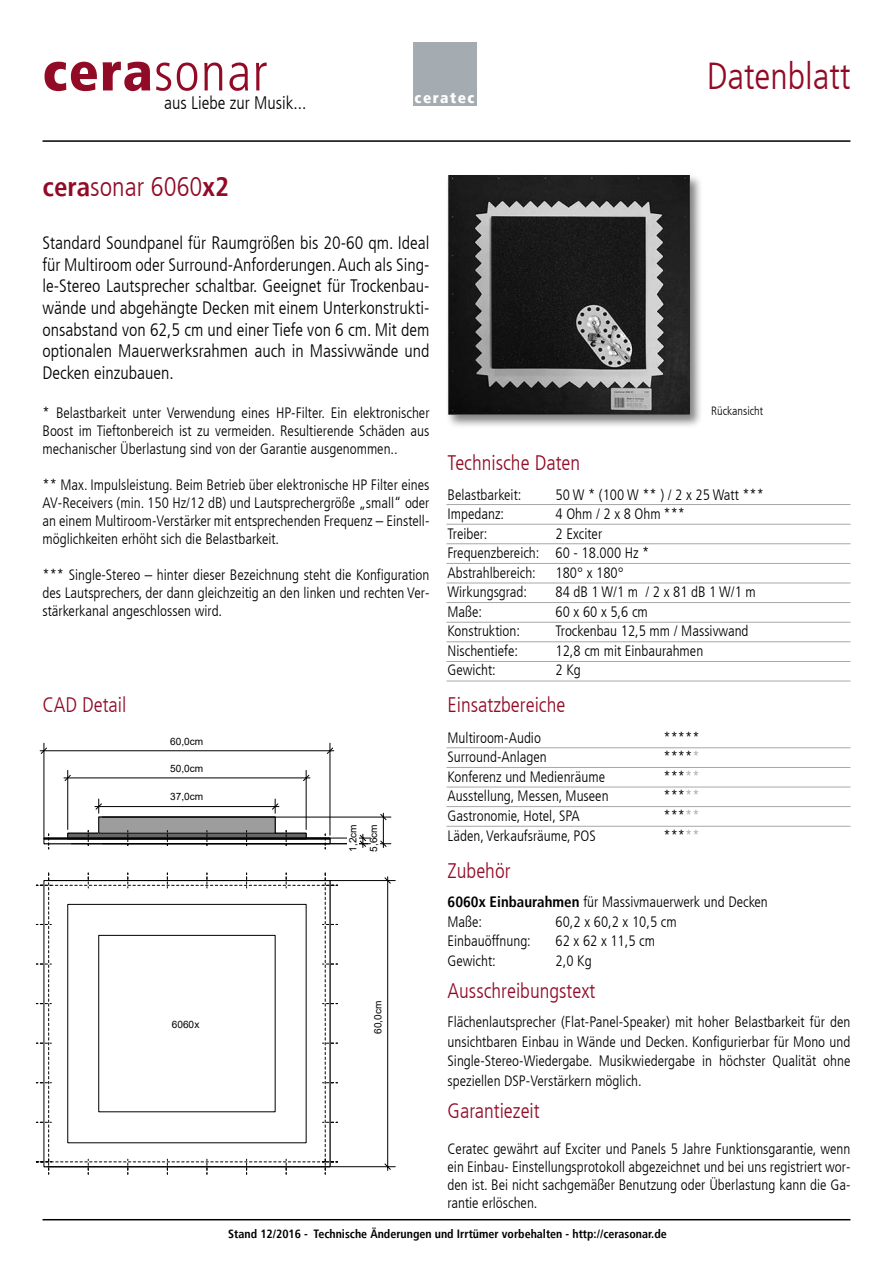
<style>
.page{position:relative;width:893px;height:1263px;background:#fff}
.page>*{position:absolute;margin:0;border:0;box-sizing:border-box;transform-origin:0 0}
.t1{font:300 condensed 54px "Frutiger LT";letter-spacing:.025em;color:#910b26}
.t2{font:300 condensed 37.5px "Frutiger LT";color:#910b26}
.t3{font:300 condensed 27px "Frutiger LT";color:#910b26}
.t4{font:300 condensed 21px "Frutiger LT";color:#910b26}
.t5{font:300 condensed 18px/21.6px "Frutiger LT";color:#000;text-align:justify}
.t6{font:300 condensed 15px/18px "Frutiger LT";color:#000;text-align:justify}
.t7{font:900 condensed 15px "Frutiger LT";letter-spacing:.1em;color:#fff}
.t8{font:700 condensed 12px "Frutiger LT";color:#000}
.t9{font:300 condensed 12px "Frutiger LT";color:#000}
.t10{font:10.05px "Arial";color:#000}
.s1{font-weight:900}
.s2{font-weight:700}
.s3{color:#a4acb1}
</style>
<div class="page">
<svg style="left:446px;top:504px;width:404px;height:1px"></svg>
<svg style="left:446px;top:524px;width:404px;height:1px"></svg>
<svg style="left:446px;top:543px;width:404px;height:1px"></svg>
<svg style="left:446px;top:563px;width:404px;height:1px"></svg>
<svg style="left:446px;top:582px;width:404px;height:1px"></svg>
<div style="left:413px;top:43px;width:63px;height:63px;background:#a4acb1"></div>
<hr style="left:43px;top:140px;width:807px;height:2px;background:#000">
<hr style="left:43px;top:1219px;width:807px;height:1px;background:#000">
<svg style="left:446px;top:602px;width:404px;height:1px"></svg>
<svg style="left:446px;top:622px;width:404px;height:1px"></svg>
<svg style="left:446px;top:641px;width:404px;height:1px"></svg>
<svg style="left:446px;top:661px;width:404px;height:1px"></svg>
<svg style="left:446px;top:680px;width:404px;height:1px"></svg>
<div style="left:445px;top:173px;width:258px;height:255px;background:#000;opacity:.5"></div>
<img style="left:448px;top:176px;width:241px;height:238px">
<svg style="left:446px;top:747px;width:404px;height:1px"></svg>
<svg style="left:446px;top:767px;width:404px;height:1px"></svg>
<svg style="left:446px;top:786px;width:404px;height:1px"></svg>
<svg style="left:446px;top:806px;width:404px;height:1px"></svg>
<svg style="left:446px;top:826px;width:404px;height:1px"></svg>
<hr style="left:44px;top:743px;width:1px;height:94px;background:#000">
<hr style="left:330px;top:743px;width:1px;height:92px;background:#000">
<svg style="left:40px;top:747px;width:294px;height:8px"></svg>
<hr style="left:44px;top:750px;width:286px;height:1px;background:#000">
<svg style="left:63px;top:770px;width:263px;height:47px"></svg>
<hr style="left:99px;top:806px;width:176px;height:1px;background:#000">
<div style="left:170px;top:791px;width:34px;height:12px;background:#fff"></div>
<svg style="left:36px;top:880px;width:290px;height:294px"></svg>
<div style="left:44px;top:839px;width:286px;height:5px;border:1px solid #000"></div>
<div style="left:44px;top:838px;width:286px;height:1px;border:1px solid #000"></div>
<svg style="left:47px;top:817px;width:349px;height:354px"></svg>
<svg style="left:384px;top:877px;width:8px;height:293px"></svg>
<hr style="left:387px;top:880px;width:1px;height:287px;background:#000">
<div style="left:372px;top:1001px;width:12px;height:33px;background:#fff"></div>
<hr style="left:102px;top:817px;width:289px;height:1px;background:#000">
<hr style="left:102px;top:843px;width:289px;height:1px;background:#000">
<svg style="left:379px;top:813px;width:8px;height:35px"></svg>
<div style="left:368px;top:824px;width:12px;height:28px;background:#fff"></div>
<hr style="left:69px;top:838px;width:301px;height:1px;background:#000">
<hr style="left:71px;top:843px;width:299px;height:1px;background:#000">
<svg style="left:359px;top:834px;width:8px;height:14px"></svg>
<div style="left:348px;top:824px;width:11px;height:28px;background:#fff"></div>
<div style="left:172px;top:1018px;width:27px;height:12px;background:#fff"></div>
<h1 class="t1" style="left:43px;top:41px;width:227px"><span class="s1">cera</span>sonar</h1>
<p class="t5" style="left:164px;top:92px;width:144px">aus Liebe zur Musik...</p>
<h3 class="t3" style="left:43px;top:171px;width:188px"><span class="s2">cera</span>sonar 6060<span class="s2">x2</span></h3>
<p class="t7" style="left:415px;top:88px;width:61px">ceratec</p>
<h2 class="t2" style="left:707px;top:54px;width:145px">Datenblatt</h2>
<p class="t5" style="left:43px;top:232px;width:388px">Standard Soundpanel für Raumgrößen bis 20-60 qm. Ideal für Multiroom oder Surround-Anforderungen. Auch als Sing&shy;le-Stereo Lautsprecher schaltbar. Geeignet für Trockenbau&shy;wände und abgehängte Decken mit einem Unterkonstrukti&shy;onsabstand von 62,5 cm und einer Tiefe von 6 cm. Mit dem optionalen Mauerwerksrahmen auch in Massivwände und Decken einzubauen.</p>
<p class="t6" style="left:43px;top:404px;width:388px">* Belastbarkeit unter Verwendung eines HP-Filter. Ein elektronischer Boost im Tieftonbereich ist zu vermeiden. Resultierende Schäden aus mechanischer Überlastung sind von der Garantie ausgenommen..</p>
<p class="t6" style="left:43px;top:476px;width:388px">** Max. Impulsleistung. Beim Betrieb über elektronische HP Filter eines AV-Receivers (min. 150 Hz/12 dB) und Lautsprechergröße „small“ oder an einem Multiroom-Verstärker mit entsprechenden Frequenz – Einstell&shy;möglichkeiten erhöht sich die Belastbarkeit.</p>
<p class="t6" style="left:43px;top:566px;width:388px">*** Single-Stereo – hinter dieser Bezeichnung steht die Konfiguration des Lautsprechers, der dann gleichzeitig an den linken und rechten Ver&shy;stärkerkanal angeschlossen wird.</p>
<h3 class="t4" style="left:43px;top:693px;width:86px">CAD Detail</h3>
<p class="t10" style="left:170px;top:734px;width:35px">60,0cm</p>
<p class="t10" style="left:170px;top:761px;width:35px">50,0cm</p>
<p class="t10" style="left:170px;top:790px;width:35px">37,0cm</p>
<p class="t10" style="left:172px;top:1017px;width:29px">6060x</p>
<p class="t10" style="left:346px;top:852px;width:29px;rotate:-90deg">1,2cm</p>
<p class="t10" style="left:367px;top:852px;width:29px;rotate:-90deg">5,6cm</p>
<p class="t10" style="left:371px;top:1034px;width:35px;rotate:-90deg">60,0cm</p>
<h3 class="t4" style="left:448px;top:451px;width:134px">Technische Daten</h3>
<p class="t9" style="left:711px;top:404px;width:53px">Rückansicht</p>
<p class="t6" style="left:448px;top:485px;width:75px">Belastbarkeit:</p>
<p class="t6" style="left:556px;top:485px;width:210px">50 W * (100 W ** ) / 2 x 25 Watt ***</p>
<p class="t6" style="left:448px;top:505px;width:58px">Impedanz:</p>
<p class="t6" style="left:556px;top:505px;width:131px">4 Ohm / 2 x 8 Ohm ***</p>
<p class="t6" style="left:448px;top:524px;width:42px">Treiber:</p>
<p class="t6" style="left:448px;top:524px;width:203px;line-height:19.5px;text-align:left;text-indent:108px">2 Exciter<br>Frequenzbereich: 60 - 18.000 Hz *<br>Abstrahlbereich:</p>
<p class="t6" style="left:556px;top:563px;width:70px">180° x 180°</p>
<p class="t6" style="left:448px;top:583px;width:81px">Wirkungsgrad:</p>
<p class="t6" style="left:556px;top:583px;width:202px">84 dB 1 W/1 m / 2 x 81 dB 1 W/1 m</p>
<p class="t6" style="left:448px;top:602px;width:36px">Maße:</p>
<p class="t6" style="left:556px;top:602px;width:94px">60 x 60 x 5,6 cm</p>
<p class="t6" style="left:448px;top:622px;width:74px">Konstruktion:</p>
<p class="t6" style="left:556px;top:622px;width:194px">Trockenbau 12,5 mm / Massivwand</p>
<p class="t6" style="left:448px;top:641px;width:72px">Nischentiefe:</p>
<p class="t6" style="left:556px;top:641px;width:149px">12,8 cm mit Einbaurahmen</p>
<p class="t6" style="left:448px;top:661px;width:50px">Gewicht:</p>
<p class="t6" style="left:556px;top:661px;width:27px">2 Kg</p>
<h3 class="t4" style="left:448px;top:693px;width:119px">Einsatzbereiche</h3>
<p class="t6" style="left:448px;top:729px;width:95px">Multiroom-Audio</p>
<p class="t6" style="left:664px;top:729px;width:38px">*****</p>
<p class="t6" style="left:448px;top:748px;width:101px">Surround-Anlagen</p>
<p class="t6" style="left:664px;top:748px;width:37px">****<span class="s3">*</span></p>
<p class="t6" style="left:448px;top:768px;width:159px">Konferenz und Medienräume</p>
<p class="t6" style="left:664px;top:768px;width:37px">***<span class="s3">**</span></p>
<p class="t6" style="left:448px;top:787px;width:163px">Ausstellung, Messen, Museen</p>
<p class="t6" style="left:664px;top:787px;width:37px">***<span class="s3">**</span></p>
<p class="t6" style="left:448px;top:807px;width:134px">Gastronomie, Hotel, SPA</p>
<p class="t6" style="left:664px;top:807px;width:37px">***<span class="s3">**</span></p>
<p class="t6" style="left:448px;top:826px;width:150px">Läden, Verkaufsräume, POS</p>
<p class="t6" style="left:664px;top:826px;width:37px">***<span class="s3">**</span></p>
<h3 class="t4" style="left:448px;top:859px;width:65px">Zubehör</h3>
<p class="t6" style="left:448px;top:893px;width:322px;line-height:19.5px"><span class="s2">6060x Einbaurahmen</span> für Massivmauerwerk und Decken<br>Maße:</p>
<p class="t6" style="left:556px;top:913px;width:123px">60,2 x 60,2 x 10,5 cm</p>
<p class="t6" style="left:448px;top:932px;width:85px">Einbauöffnung:</p>
<p class="t6" style="left:556px;top:932px;width:101px">62 x 62 x 11,5 cm</p>
<p class="t6" style="left:448px;top:952px;width:50px">Gewicht:</p>
<p class="t6" style="left:556px;top:952px;width:38px">2,0 Kg</p>
<h3 class="t4" style="left:448px;top:979px;width:149px">Ausschreibungstext</h3>
<p class="t6" style="left:448px;top:1013px;width:404px;line-height:19.5px">Flächenlautsprecher (Flat-Panel-Speaker) mit hoher Belastbarkeit für den unsichtbaren Einbau in Wände und Decken. Konfigurierbar für Mono und Single-Stereo-Wiedergabe. Musikwiedergabe in höchster Qualität ohne speziellen DSP-Verstärkern möglich.</p>
<h3 class="t4" style="left:448px;top:1099px;width:94px">Garantiezeit</h3>
<p class="t6" style="left:448px;top:1140px;width:404px">Ceratec gewährt auf Exciter und Panels 5 Jahre Funktionsgarantie, wenn ein Einbau- Einstellungsprotokoll abgezeichnet und bei uns registriert wor&shy;den ist. Bei nicht sachgemäßer Benutzung oder Überlastung kann die Ga&shy;rantie erlöschen.</p>
<p class="t8" style="left:228px;top:1226px;width:440px">Stand 12/2016 - Technische Änderungen und Irrtümer vorbehalten - http://cerasonar.de</p>
</div>
